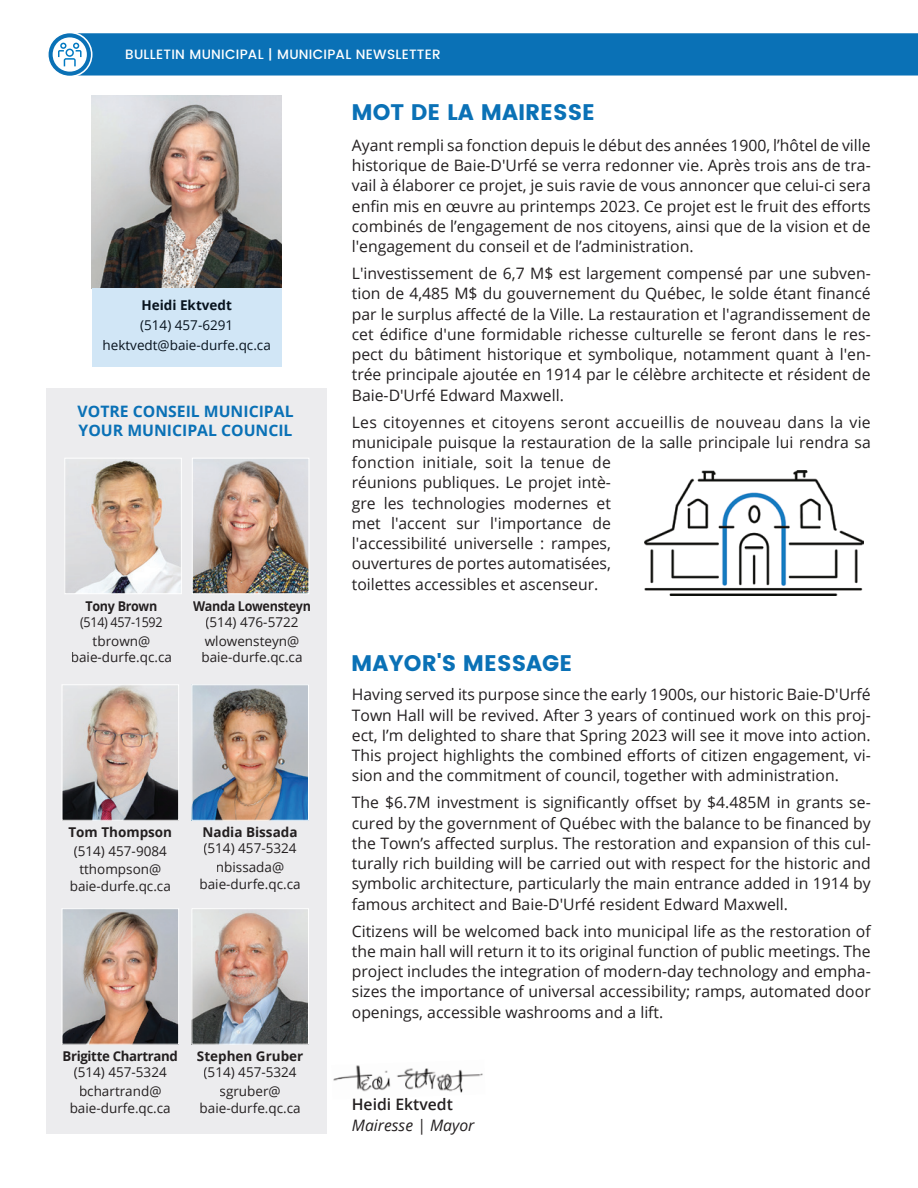
<style>
.page{position:relative;width:918px;height:1188px;background:#fff}
.page>*{position:absolute;margin:0;border:0;box-sizing:border-box;transform-origin:0 0}
.t1{font:700 22.5px "Poppins";color:#0a71b6}
.t2{font:15.75px/20.2px "Open Sans";color:#231f20;text-align:justify}
.t3{font:700 15.75px/19.5px "Open Sans";color:#0a71b6}
.t4{font:italic 15.75px "Open Sans";color:#231f20}
.t5{font:600 15.75px "Open Sans";color:#231f20}
.t6{font:13.5px/18.6px "Open Sans";color:#231f20;text-align:center}
.t7{font:13.5px/20.2px "Open Sans";color:#08131e;text-align:center}
.t8{font:500 13.5px "Poppins";letter-spacing:.02em;color:#fff}
.t9{font:700 13.5px "Open Sans";color:#231f20}
.t10{font:700 13.5px "Open Sans";letter-spacing:-.025em;color:#231f20;scale:.93 1}
.t11{font:13.5px/18.6px "Open Sans";letter-spacing:-.025em;color:#231f20;text-align:center;scale:.93 1}
.t12{font:700 13.5px "Open Sans";letter-spacing:-.025em;color:#231f20}
.t13{font:700 13.5px "Open Sans";color:#08131e}
</style>
<div class="page">
<div style="left:46px;top:388px;width:281px;height:746px;background:#ececee"></div>
<img style="left:64px;top:910px;width:113px;height:133px">
<div style="left:62px;top:908px;width:117px;height:137px;border:1px solid #fff"></div>
<img style="left:194px;top:460px;width:113px;height:132px">
<div style="left:192px;top:458px;width:117px;height:136px;border:1px solid #fff"></div>
<img style="left:66px;top:460px;width:114px;height:132px">
<div style="left:64px;top:458px;width:118px;height:136px;border:1px solid #fff"></div>
<img style="left:193px;top:686px;width:114px;height:133px">
<div style="left:191px;top:684px;width:118px;height:137px;border:1px solid #fff"></div>
<img style="left:64px;top:686px;width:113px;height:133px">
<div style="left:62px;top:684px;width:117px;height:137px;border:1px solid #fff"></div>
<img style="left:193px;top:910px;width:114px;height:133px">
<div style="left:191px;top:908px;width:118px;height:137px;border:1px solid #fff"></div>
<img style="left:333px;top:1065px;width:150px;height:28px">
<img style="left:92px;top:95px;width:190px;height:194px">
<div style="left:92px;top:289px;width:190px;height:78px;background:#d1e6f6"></div>
<svg style="left:47px;top:32px;width:46px;height:45px"></svg>
<div style="left:53px;top:37px;width:34px;height:35px;background:#fff;border-radius:50%"></div>
<svg style="left:58px;top:33px;width:860px;height:43px;background:#1376b8"></svg>
<img style="left:644px;top:471px;width:219px;height:124px">
<p class="t8" style="left:125px;top:44px;width:317px">BULLETIN MUNICIPAL | MUNICIPAL NEWSLETTER</p>
<p class="t13" style="left:142px;top:295px;width:92px">Heidi Ektvedt</p>
<p class="t7" style="left:103px;top:315px;width:170px">(514) 457-6291 hektvedt@baie-durfe.qc.ca</p>
<p class="t3" style="left:78px;top:401px;width:217px">VOTRE CONSEIL MUNICIPAL<br>YOUR MUNICIPAL COUNCIL</p>
<p class="t10" style="left:86px;top:596px;width:79px">Tony Brown</p>
<p class="t11" style="left:80px;top:613px;width:90px">(514) 457-1592 tbrown@</p>
<p class="t6" style="left:71px;top:648px;width:103px">baie-durfe.qc.ca</p>
<p class="t10" style="left:193px;top:596px;width:128px">Wanda Lowensteyn</p>
<p class="t6" style="left:205px;top:613px;width:96px;text-align:left">(514) 476-5722 wlowensteyn@</p>
<p class="t6" style="left:201px;top:648px;width:103px">baie-durfe.qc.ca</p>
<p class="t9" style="left:68px;top:823px;width:105px">Tom Thompson</p>
<p class="t6" style="left:74px;top:841px;width:95px">(514) 457-9084 tthompson@</p>
<p class="t6" style="left:70px;top:876px;width:103px">baie-durfe.qc.ca</p>
<p class="t9" style="left:203px;top:823px;width:96px">Nadia Bissada</p>
<p class="t6" style="left:204px;top:839px;width:95px">(514) 457-5324 nbissada@</p>
<p class="t6" style="left:199px;top:874px;width:103px">baie-durfe.qc.ca</p>
<p class="t12" style="left:62px;top:1046px;width:117px">Brigitte Chartrand</p>
<p class="t6" style="left:74px;top:1063px;width:95px">(514) 457-5324 bchartrand@</p>
<p class="t6" style="left:70px;top:1098px;width:103px">baie-durfe.qc.ca</p>
<p class="t9" style="left:197px;top:1046px;width:108px">Stephen Gruber</p>
<p class="t6" style="left:204px;top:1063px;width:95px">(514) 457-5324 sgruber@</p>
<p class="t6" style="left:200px;top:1098px;width:103px">baie-durfe.qc.ca</p>
<h1 class="t1" style="left:352px;top:100px;width:245px">MOT DE LA MAIRESSE</h1>
<p class="t2" style="left:352px;top:135px;width:520px">Ayant rempli sa fonction depuis le début des années 1900, l’hôtel de ville historique de Baie-D'Urfé se verra redonner vie. Après trois ans de tra&shy;vail à élaborer ce projet, je suis ravie de vous annoncer que celui-ci sera enfin mis en œuvre au printemps 2023. Ce projet est le fruit des efforts combinés de l’engagement de nos citoyens, ainsi que de la vision et de l'engagement du conseil et de l’administration.</p>
<p class="t2" style="left:352px;top:263px;width:520px">L'investissement de 6,7 M$ est largement compensé par une subven&shy;tion de 4,485 M$ du gouvernement du Québec, le solde étant financé par le surplus affecté de la Ville. La restauration et l'agrandissement de cet édifice d'une formidable richesse culturelle se feront dans le res&shy;pect du bâtiment historique et symbolique, notamment quant à l'en&shy;trée principale ajoutée en 1914 par le célèbre architecte et résident de Baie-D'Urfé Edward Maxwell.</p>
<p class="t2" style="left:352px;top:411px;width:520px;text-align:left">Les citoyennes et citoyens seront accueillis de nouveau dans la vie municipale puisque la restauration de la salle principale lui rendra sa fonction initiale, soit la tenue de<br>réunions publiques. Le projet intè-<br>gre les techno logies modernes et<br>met l'accent sur l'importance de<br>l'accessibilité universelle : rampes,<br>ouvertures de portes automatisées,<br>toilettes accessibles et ascenseur.</p>
<h1 class="t1" style="left:351px;top:650px;width:223px">MAYOR'S MESSAGE</h1>
<p class="t2" style="left:352px;top:684px;width:520px">Having served its purpose since the early 1900s, our historic Baie-D'Urfé Town Hall will be revived. After 3 years of continued work on this proj&shy;ect, I’m delighted to share that Spring 2023 will see it move into action.<br>This project highlights the combined efforts of citizen engagement, vi&shy;sion and the commitment of council, together with administration.</p>
<p class="t2" style="left:352px;top:792px;width:520px">The $6.7M investment is significantly offset by $4.485M in grants se&shy;cured by the government of Québec with the balance to be financed by the Town’s affected surplus. The restoration and expansion of this cul&shy;turally rich building will be carried out with respect for the historic and symbolic architecture, particularly the main entrance added in 1914 by famous architect and Baie-D'Urfé resident Edward Maxwell.</p>
<p class="t2" style="left:352px;top:920px;width:520px">Citizens will be welcomed back into municipal life as the restoration of the main hall will return it to its original function of public meetings. The project includes the integration of modern-day technology and empha&shy;sizes the importance of universal accessibility; ramps, automated door openings, accessible washrooms and a lift.</p>
<p class="t5" style="left:352px;top:1094px;width:103px">Heidi Ektvedt</p>
<p class="t4" style="left:352px;top:1115px;width:124px">Mairesse | Mayor</p>
</div>
